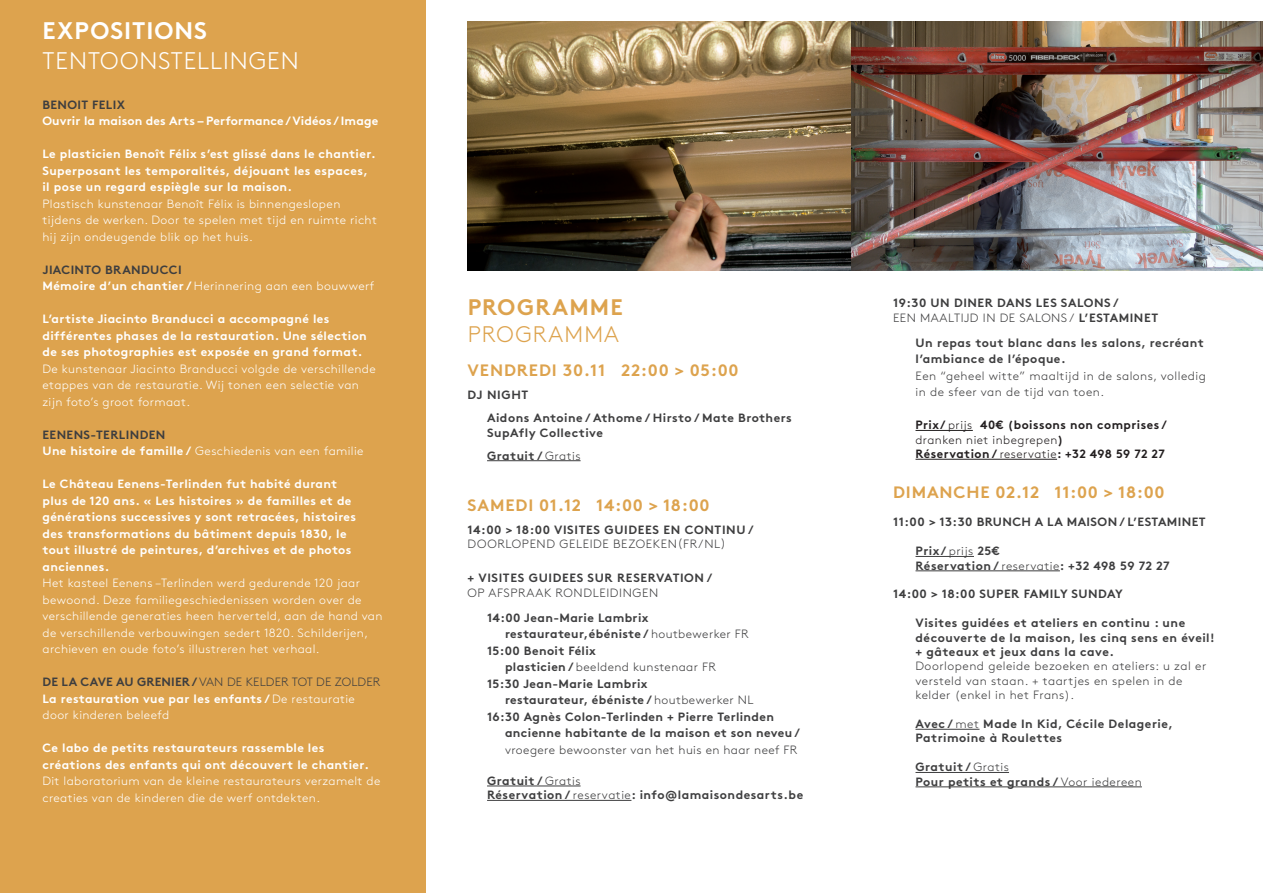
<style>
.page{position:relative;width:1263px;height:893px;background:#fff}
.page>*{position:absolute;margin:0;border:0;box-sizing:border-box;transform-origin:0 0}
.t1{font:300 24px "Brown Pro";letter-spacing:.04em;color:#fff}
.t2{font:700 24px "Brown Pro";letter-spacing:.04em;color:#fff}
.t3{font:700 22.5px "Brown Pro";letter-spacing:.05em;color:#dda34e}
.t4{font:300 22.5px "Brown Pro";letter-spacing:.05em;color:#dda34e}
.t5{font:700 16.5px "Brown Pro";letter-spacing:.05em;color:#dda34e}
.t6{font:700 12px/14.4px "Brown Pro";letter-spacing:.04em;color:#3e3e3f}
.t7{font:300 12px/16.5px "Brown Pro";letter-spacing:.03em;color:#fff}
.t8{font:700 12px/16.5px "Brown Pro";letter-spacing:.03em;color:#fff}
.t9{font:300 12px/14.4px "Brown Pro";letter-spacing:.04em;color:#3e3e3f}
.t10{font:700 12px/14.4px "Brown Pro";letter-spacing:.04em;color:#231f20}
.t11{font:700 12px "Brown Pro";letter-spacing:.01em;color:#fff}
.s1{font-weight:700;color:#3e3e3f}
.s2{font-weight:700}
.s3{color:#3e3e3f}
.s4{font-weight:300}
</style>
<div class="page">
<img style="left:468px;top:21px;width:795px;height:249px">
<div style="left:0;top:0;width:425px;height:893px;background:#dda34e"></div>
<hr style="left:487px;top:460px;width:94px;height:1px;background:#3e3e3f">
<hr style="left:487px;top:785px;width:94px;height:1px;background:#3e3e3f">
<hr style="left:487px;top:800px;width:144px;height:1px;background:#3e3e3f">
<hr style="left:915px;top:430px;width:58px;height:1px;background:#231f20">
<hr style="left:915px;top:459px;width:142px;height:1px;background:#231f20">
<hr style="left:915px;top:556px;width:59px;height:1px;background:#3e3e3f">
<hr style="left:915px;top:570px;width:145px;height:1px;background:#3e3e3f">
<hr style="left:915px;top:729px;width:64px;height:1px;background:#3e3e3f">
<hr style="left:915px;top:772px;width:94px;height:1px;background:#3e3e3f">
<hr style="left:915px;top:786px;width:227px;height:1px;background:#3e3e3f">
<h1 class="t2" style="left:43px;top:12px;width:166px">EXPOSITIONS</h1>
<h1 class="t1" style="left:43px;top:43px;width:258px">TENTOONSTELLINGEN</h1>
<p class="t6" style="left:43px;top:96px;width:84px">BENOIT FELIX</p>
<p class="t11" style="left:43px;top:111px;width:337px">Ouvrir la maison des Arts – Performance / Vidéos / Image</p>
<p class="t8" style="left:43px;top:145px;width:335px">Le plasticien Benoît Félix s’est glissé dans le chantier.<br>Superposant les temporalités, déjouant les espaces, il pose un regard espiègle sur la maison.</p>
<p class="t7" style="left:43px;top:195px;width:336px">Plastisch kunstenaar Benoît Félix is binnengeslopen tijdens de werken. Door te spelen met tijd en ruimte richt hij zijn ondeugende blik op het huis.</p>
<p class="t7" style="left:43px;top:261px;width:333px"><span class="s1">JIACINTO BRANDUCCI<br></span><span class="s2">Mémoire d’un chantier /</span> Herinnering aan een bouwwerf</p>
<p class="t8" style="left:43px;top:310px;width:326px">L’artiste Jiacinto Branducci a accompagné les différentes phases de la restauration. Une sélection de ses photographies est exposée en grand format.</p>
<p class="t7" style="left:43px;top:360px;width:335px">De kunstenaar Jiacinto Branducci volgde de verschillende etappes van de restauratie. Wij tonen een selectie van zijn foto’s groot formaat.</p>
<p class="t7" style="left:43px;top:426px;width:323px"><span class="s1">EENENS-TERLINDEN<br></span><span class="s2">Une histoire de famille /</span> Geschiedenis van een familie</p>
<p class="t8" style="left:43px;top:475px;width:315px">Le Château Eenens-Terlinden fut habité durant plus de 120 ans. « Les histoires » de familles et de générations successives y sont retracées, histoires des transformations du bâtiment depuis 1830, le tout illustré de peintures, d’archives et de photos anciennes.</p>
<p class="t7" style="left:43px;top:574px;width:341px">Het kasteel Eenens –Terlinden werd gedurende 120 jaar bewoond. Deze familiegeschiedenissen worden over de verschillende generaties heen herverteld, aan de hand van de verschillende verbouwingen sedert 1820. Schilderijen, archieven en oude foto’s illustreren het verhaal.</p>
<p class="t7" style="left:43px;top:673px;width:339px"><span class="s1">DE LA CAVE AU GRENIER /</span> <span class="s3">VAN DE KELDER TOT DE ZOLDER<br></span><span class="s2">La restauration vue par les enfants /</span> De restauratie door kinderen beleefd</p>
<p class="t8" style="left:43px;top:739px;width:328px">Ce labo de petits restaurateurs rassemble les créations des enfants qui ont découvert le chantier.</p>
<p class="t7" style="left:43px;top:772px;width:339px">Dit laboratorium van de kleine restaurateurs verzamelt de creaties van de kinderen die de werf ontdekten.</p>
<h2 class="t3" style="left:468px;top:289px;width:157px">PROGRAMME</h2>
<h2 class="t4" style="left:468px;top:318px;width:153px">PROGRAMMA</h2>
<h3 class="t5" style="left:468px;top:357px;width:272px">VENDREDI 30.11 22:00 &gt; 05:00</h3>
<p class="t6" style="left:487px;top:382px;width:306px;line-height:23px;text-indent:-19px">DJ NIGHT<br>Aidons Antoine / Athome / Hirsto / Mate Brothers</p>
<p class="t6" style="left:487px;top:420px;width:117px;line-height:23px">SupAfly Collective<br>Gratuit / <span class="s4">Gratis</span></p>
<h3 class="t5" style="left:468px;top:492px;width:243px">SAMEDI 01.12 14:00 &gt; 18:00</h3>
<p class="t6" style="left:468px;top:521px;width:288px">14:00 &gt; 18:00 VISITES GUIDEES EN CONTINU /</p>
<p class="t9" style="left:468px;top:536px;width:260px">DOORLOPEND GELEIDE BEZOEKEN(FR/NL)</p>
<p class="t6" style="left:468px;top:570px;width:246px">+ VISITES GUIDEES SUR RESERVATION /</p>
<p class="t9" style="left:468px;top:585px;width:192px">OP AFSPRAAK RONDLEIDINGEN</p>
<p class="t6" style="left:487px;top:609px;width:163px">14:00 Jean-Marie Lambrix</p>
<p class="t6" style="left:505px;top:626px;width:245px">restaurateur,ébéniste / <span class="s4">houtbewerker FR</span></p>
<p class="t6" style="left:487px;top:642px;width:110px">15:00 Benoit Félix</p>
<p class="t9" style="left:505px;top:659px;width:212px"><span class="s2">plasticien /</span> beeldend kunstenaar FR</p>
<p class="t6" style="left:487px;top:675px;width:162px">15:30 Jean-Marie Lambrix</p>
<p class="t6" style="left:505px;top:692px;width:250px">restaurateur, ébéniste / <span class="s4">houtbewerker NL</span></p>
<p class="t6" style="left:487px;top:708px;width:288px">16:30 Agnès Colon-Terlinden + Pierre Terlinden</p>
<p class="t6" style="left:505px;top:725px;width:296px">ancienne habitante de la maison et son neveu /</p>
<p class="t9" style="left:505px;top:742px;width:294px">vroegere bewoonster van het huis en haar neef FR</p>
<p class="t6" style="left:487px;top:772px;width:318px">Gratuit / <span class="s4">Gratis<br></span>Réservation / <span class="s4">reservatie</span>: info@lamaisondesarts.be</p>
<p class="t6" style="left:893px;top:295px;width:267px">19:30 UN DINER DANS LES SALONS /<br><span class="s4">EEN MAALTIJD IN DE SALONS /</span> L’ESTAMINET</p>
<p class="t6" style="left:915px;top:333px;width:290px;line-height:16.5px">Un repas tout blanc dans les salons, recréant l’ambiance de l’époque.</p>
<p class="t9" style="left:915px;top:366px;width:292px;line-height:16.5px">Een “geheel witte” maaltijd in de salons, volledig in de sfeer van de tijd van toen.</p>
<p class="t10" style="left:915px;top:417px;width:253px">Prix/ <span class="s4">prijs</span> 40€ (boissons non comprises / <span class="s4">dranken niet inbegrepen</span>)<br>Réservation / <span class="s4">reservatie</span>: +32 498 59 72 27</p>
<h3 class="t5" style="left:893px;top:478px;width:273px">DIMANCHE 02.12 11:00 &gt; 18:00</h3>
<p class="t6" style="left:893px;top:514px;width:314px">11:00 &gt; 13:30 BRUNCH A LA MAISON / L’ESTAMINET</p>
<p class="t6" style="left:915px;top:543px;width:256px">Prix/ <span class="s4">prijs</span> 25€<br>Réservation / <span class="s4">reservatie</span>: +32 498 59 72 27</p>
<p class="t6" style="left:893px;top:586px;width:231px">14:00 &gt; 18:00 SUPER FAMILY SUNDAY</p>
<p class="t6" style="left:915px;top:615px;width:301px">Visites guidées et ateliers en continu : une découverte de la maison, les cinq sens en éveil! + gâteaux et jeux dans la cave.</p>
<p class="t9" style="left:915px;top:658px;width:292px">Doorlopend geleide bezoeken en ateliers: u zal er versteld van staan. + taartjes en spelen in de kelder (enkel in het Frans).</p>
<p class="t6" style="left:915px;top:715px;width:259px">Avec / <span class="s4">met</span> Made In Kid, Cécile Delagerie,<br>Patrimoine à Roulettes</p>
<p class="t6" style="left:915px;top:759px;width:228px">Gratuit / <span class="s4">Gratis<br></span>Pour petits et grands / <span class="s4">Voor iedereen</span></p>
</div>
